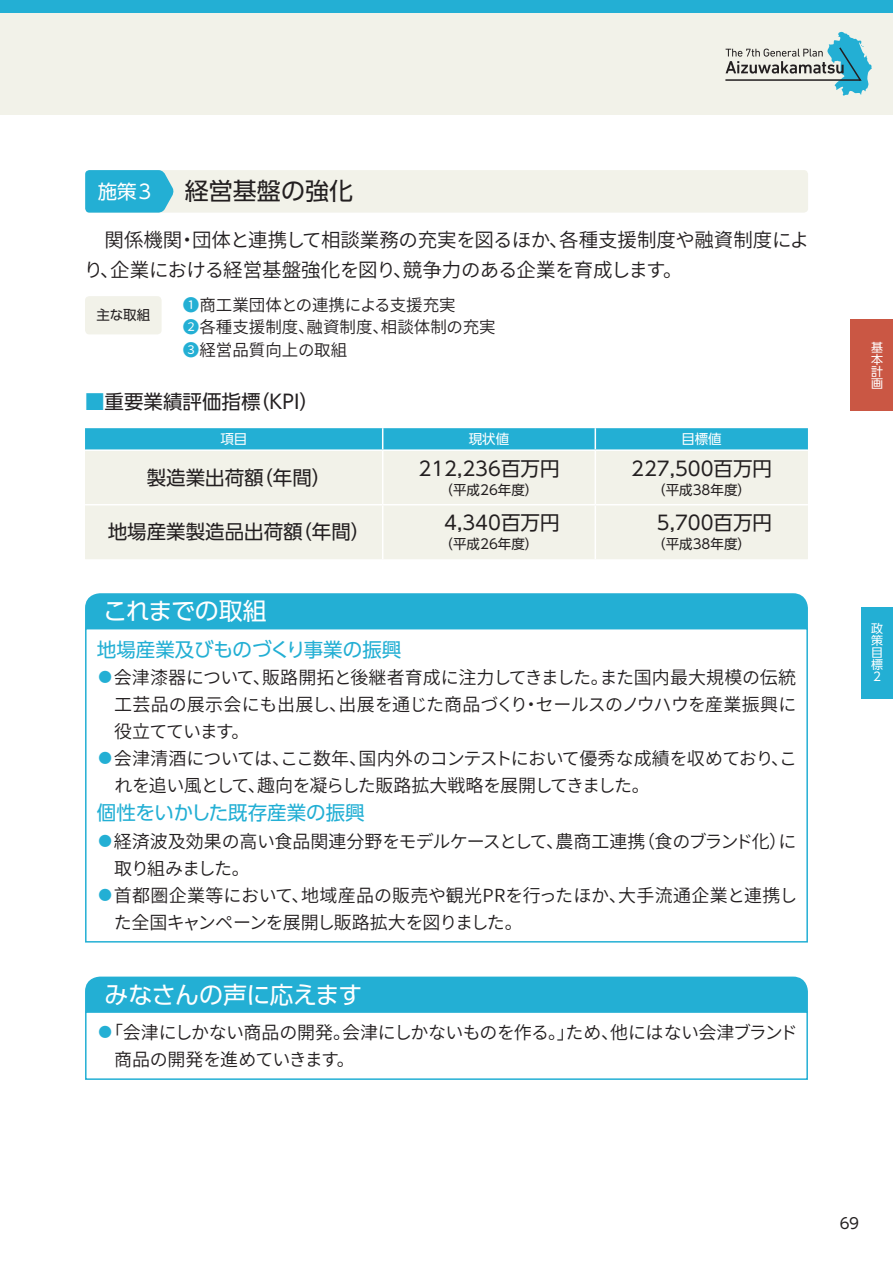
<style>
.page{position:relative;width:893px;height:1263px;background:#fff}
.page>*{position:absolute;margin:0;border:0;box-sizing:border-box;transform-origin:0 0}
.t1{font:24px "UD Shin Go Pro";letter-spacing:-.025em;color:#fff}
.t2{font:24px "UD Shin Go Pro";color:#231f20}
.t3{font:19.5px "UD Shin Go Pro";color:#231f20}
.t4{font:600 19.5px/30px "Noto Sans CJ Kjp";letter-spacing:-.01em;color:#231f20}
.t5{font:19.5px "UD Shin Go Pro";color:#23afd4}
.t6{font:19.5px "UD Shin Go Pro";color:#fff}
.t7{font:600 18px/27px "Noto Sans CJ Kjp";letter-spacing:-.025em;color:#231f20}
.t8{font:600 18px/27px "Noto Sans CJ Kjp";color:#231f20}
.t9{font:600 16.5px/22.5px "Noto Sans CJ Kjp";color:#231f20}
.t10{font:15px "UD Shin Go Pro";color:#231f20}
.t11{font:13.5px "UD Shin Go Pro";color:#231f20}
.t12{font:13.5px "UD Shin Go Pro";color:#fff}
.t13{font:12px/12px "UD Shin Go Pro";color:#fff;text-align:justify}
.s1{color:#23afd4}
.s2{font-size:13.5px;color:#23afd4}
</style>
<div class="page">
<div style="left:0;top:0;width:893px;height:115px;background:#f2f2e9"></div>
<div style="left:0;top:0;width:893px;height:13px;background:#23afd4"></div>
<svg style="left:725px;top:32px;width:147px;height:64px"></svg>
<div style="left:861px;top:607px;width:32px;height:91px;background:#23afd4"></div>
<div style="left:850px;top:319px;width:43px;height:92px;background:#ca5744"></div>
<div style="left:85px;top:170px;width:723px;height:43px;background:#f2f2e9;border-radius:4px"></div>
<svg style="left:85px;top:170px;width:89px;height:43px;background:#32b4d5"></svg>
<div style="left:85px;top:296px;width:77px;height:38px;background:#f2f2e9;border-radius:4px"></div>
<div style="left:85px;top:451px;width:723px;height:108px;background:#f2f2e9"></div>
<div style="left:85px;top:428px;width:723px;height:21px;background:#23afd4"></div>
<hr style="left:382px;top:451px;width:1px;height:53px;background:#fff">
<hr style="left:595px;top:451px;width:1px;height:53px;background:#fff">
<hr style="left:85px;top:504px;width:298px;height:1px;background:#fff">
<hr style="left:383px;top:504px;width:212px;height:1px;background:#fff">
<hr style="left:382px;top:505px;width:1px;height:54px;background:#fff">
<hr style="left:595px;top:504px;width:213px;height:1px;background:#fff">
<hr style="left:595px;top:505px;width:1px;height:54px;background:#fff">
<div style="left:85px;top:593px;width:723px;height:35px;background:#23afd4"></div>
<div style="left:85px;top:628px;width:723px;height:314px;border:2px solid #23afd4"></div>
<div style="left:85px;top:976px;width:723px;height:35px;background:#23afd4"></div>
<div style="left:85px;top:1011px;width:723px;height:69px;border:2px solid #23afd4"></div>
<p class="t6" style="left:98px;top:176px;width:55px">施策3</p>
<h1 class="t2" style="left:185px;top:172px;width:170px">経営基盤の強化</h1>
<p class="t4" style="left:84px;top:225px;width:727px">　関係機関・団体と連携して相談業務の充実を図るほか、各種支援制度や融資制度により、企業における経営基盤強化を図り、競争力のある企業を育成します。</p>
<p class="t9" style="left:183px;top:294px;width:314px"><span class="s1">❶</span>商工業団体との連携による支援充実<br><span class="s1">❷</span>各種支援制度、融資制度、相談体制の充実<br><span class="s1">❸</span>経営品質向上の取組</p>
<p class="t3" style="left:85px;top:386px;width:236px"><span class="s1">■</span>重要業績評価指標（KPI）</p>
<p class="t12" style="left:220px;top:428px;width:28px">項目</p>
<p class="t12" style="left:469px;top:428px;width:42px">現状値</p>
<p class="t12" style="left:681px;top:428px;width:42px">目標値</p>
<p class="t3" style="left:147px;top:462px;width:186px">製造業出荷額（年間）</p>
<p class="t3" style="left:419px;top:453px;width:142px">212,236百万円</p>
<p class="t11" style="left:440px;top:478px;width:100px">（平成26年度）</p>
<p class="t11" style="left:96px;top:304px;width:55px">主な取組</p>
<p class="t3" style="left:631px;top:453px;width:142px">227,500百万円</p>
<p class="t11" style="left:652px;top:478px;width:100px">（平成38年度）</p>
<p class="t3" style="left:108px;top:516px;width:264px">地場産業製造品出荷額（年間）</p>
<p class="t3" style="left:444px;top:507px;width:117px">4,340百万円</p>
<p class="t11" style="left:440px;top:533px;width:100px">（平成26年度）</p>
<p class="t3" style="left:657px;top:507px;width:117px">5,700百万円</p>
<p class="t11" style="left:652px;top:533px;width:100px">（平成38年度）</p>
<h1 class="t1" style="left:103px;top:592px;width:165px">これまでの取組</h1>
<p class="t5" style="left:97px;top:634px;width:306px">地場産業及びものづくり事業の振興</p>
<p class="t7" style="left:114px;top:664px;width:684px;text-align:justify;text-indent:-16px"><span class="s2">●</span>会津漆器について、販路開拓と後継者育成に注力してきました。また国内最大規模の伝統工芸品の展示会にも出展し、出展を通じた商品づくり・セールスのノウハウを産業振興に役立てています。</p>
<p class="t7" style="left:114px;top:745px;width:684px;text-indent:-16px"><span class="s2">●</span> 会津清酒については、ここ数年、国内外のコンテストにおいて優秀な成績を収めており、これを追い風として、趣向を凝らした販路拡大戦略を展開してきました。</p>
<p class="t5" style="left:97px;top:797px;width:269px">個性をいかした既存産業の振興</p>
<p class="t7" style="left:114px;top:828px;width:684px;text-indent:-16px"><span class="s2">●</span> 経済波及効果の高い食品関連分野をモデルケースとして、農商工連携（食のブランド化）に取り組みました。</p>
<p class="t8" style="left:114px;top:882px;width:685px;text-indent:-15px"><span class="s2">●</span>首都圏企業等において、地域産品の販売や観光PRを行ったほか、大手流通企業と連携した全国キャンペーンを展開し販路拡大を図りました。</p>
<h1 class="t1" style="left:105px;top:975px;width:259px">みなさんの声に応えます</h1>
<p class="t7" style="left:114px;top:1019px;width:685px;text-indent:-16px"><span class="s2">●</span>「会津にしかない商品の開発。会津にしかないものを作る。」ため、他にはない会津ブランド商品の開発を進めていきます。</p>
<p class="t13" style="left:871px;top:341px;width:13px">基本計画</p>
<p class="t13" style="left:871px;top:622px;width:13px">政策目標2</p>
<p class="t10" style="left:840px;top:1211px;width:21px">69</p>
</div>
